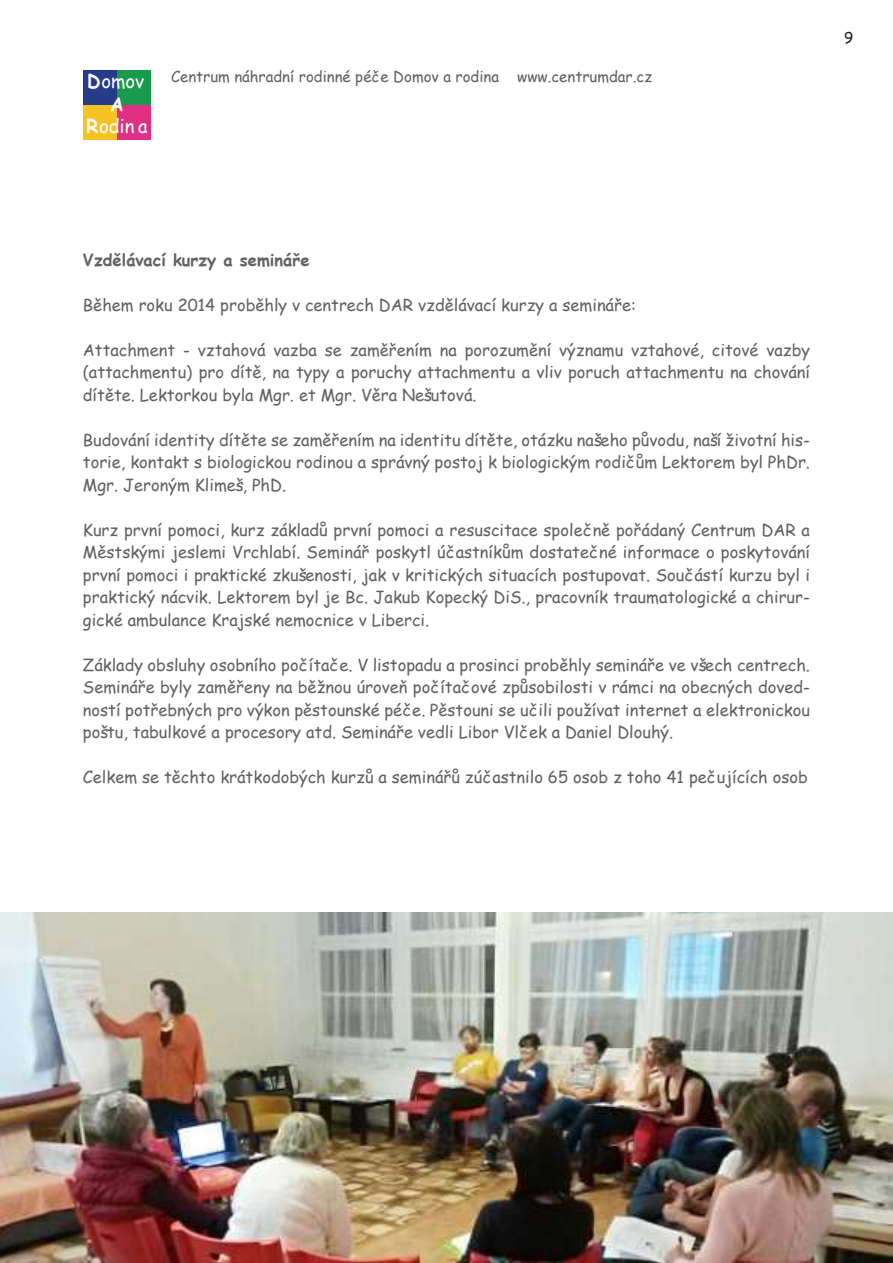
<style>
.page{position:relative;width:893px;height:1263px;background:#fff}
.page>*{position:absolute;margin:0;border:0;box-sizing:border-box;transform-origin:0 0}
.t1{font:19.05px/22.8px "Comic Sans MS";color:#fff;text-align:center}
.t2{font:16.5px/22.5px "Comic Sans MS";color:#636366;text-align:justify}
.t3{font:700 16.5px "Comic Sans MS";color:#636366}
.t4{font:15px "Comic Sans MS";color:#636366}
.t5{font:15px "Comic Sans MS";color:#231f20}
.s1{font-weight:700}
</style>
<div class="page">
<img style="left:0;top:912px;width:893px;height:351px">
<div style="left:83px;top:70px;width:34px;height:35px;background:#273b8b"></div>
<div style="left:83px;top:105px;width:34px;height:35px;background:#f7c224"></div>
<div style="left:117px;top:70px;width:34px;height:35px;background:#189b4d"></div>
<div style="left:117px;top:105px;width:34px;height:35px;background:#e02f84"></div>
<p class="t1" style="left:86px;top:70px;width:63px"><span class="s1">D</span>omov<br><span class="s1">A<br>R</span>odin a</p>
<p class="t4" style="left:171px;top:66px;width:483px">Centrum náhradní rodinné péče Domov a rodina www.centrumdar.cz</p>
<p class="t5" style="left:844px;top:26px;width:11px">9</p>
<p class="t3" style="left:83px;top:247px;width:228px">Vzdělávací kurzy a semináře</p>
<p class="t2" style="left:83px;top:293px;width:555px">Během roku 2014 proběhly v centrech DAR vzdělávací kurzy a semináře:</p>
<p class="t2" style="left:83px;top:338px;width:729px">Attachment - vztahová vazba se zaměřením na porozumění významu vztahové, citové vazby (attachmentu) pro dítě, na typy a poruchy attachmentu a vliv poruch attachmentu na chování dítěte. Lektorkou byla Mgr. et Mgr. Věra Nešutová.</p>
<p class="t2" style="left:83px;top:428px;width:729px">Budování identity dítěte se zaměřením na identitu dítěte, otázku našeho původu, naší životní his&shy;torie, kontakt s biologickou rodinou a správný postoj k biologickým rodičům Lektorem byl PhDr.<br>Mgr. Jeroným Klimeš, PhD.</p>
<p class="t2" style="left:83px;top:518px;width:729px">Kurz první pomoci, kurz základů první pomoci a resuscitace společně pořádaný Centrum DAR a Městskými jeslemi Vrchlabí. Seminář poskytl účastníkům dostatečné informace o poskytování první pomoci i praktické zkušenosti, jak v kritických situacích postupovat. Součástí kurzu byl i praktický nácvik. Lektorem byl je Bc. Jakub Kopecký DiS., pracovník traumatologické a chirur&shy;gické ambulance Krajské nemocnice v Liberci.</p>
<p class="t2" style="left:83px;top:653px;width:729px">Základy obsluhy osobního počítače. V listopadu a prosinci proběhly semináře ve všech centrech.<br>Semináře byly zaměřeny na běžnou úroveň počítačové způsobilosti v rámci na obecných doved&shy;ností potřebných pro výkon pěstounské péče. Pěstouni se učili používat internet a elektronickou poštu, tabulkové a procesory atd. Semináře vedli Libor Vlček a Daniel Dlouhý.</p>
<p class="t2" style="left:83px;top:765px;width:726px">Celkem se těchto krátkodobých kurzů a seminářů zúčastnilo 65 osob z toho 41 pečujících osob</p>
</div>
